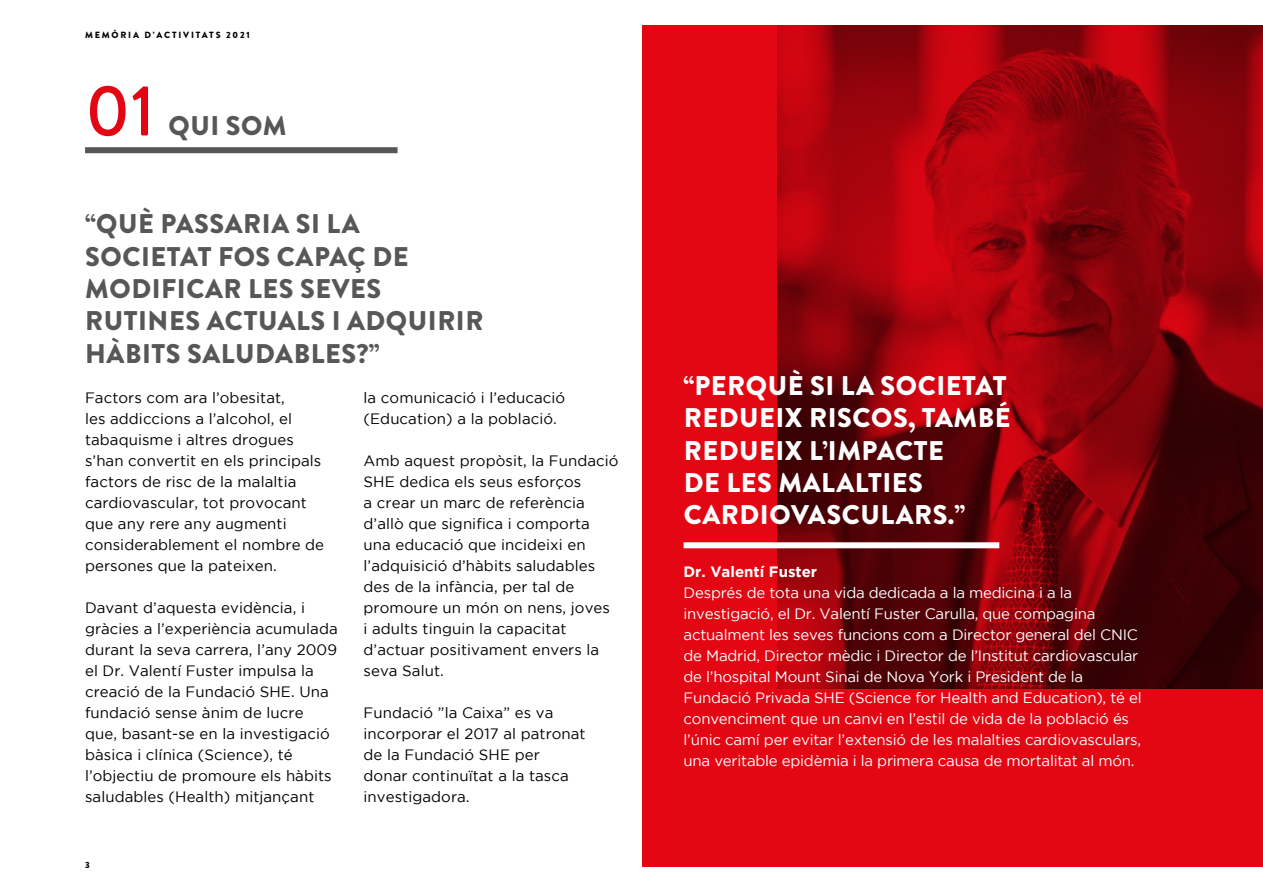
<style>
.page{position:relative;width:1263px;height:893px;background:#fff}
.page>*{position:absolute;margin:0;border:0;box-sizing:border-box;transform-origin:0 0}
.t1{font:500 72px "Brandon Grotesque";color:#e30613}
.t2{font:900 27px/32.4px "Brandon Grotesque";letter-spacing:.02em;color:#575756}
.t3{font:900 27px/32.4px "Brandon Grotesque";letter-spacing:.02em;color:#fff}
.t4{font:15px/21px "Gotham";letter-spacing:.005em;color:#000}
.t5{font:15px/21px "Gotham";letter-spacing:-.015em;color:#fff}
.t6{font:700 15px "Gotham";color:#fff}
.t7{font:900 9px "Brandon Grotesque";letter-spacing:.2em;color:#000}
</style>
<div class="page">
<div style="left:642px;top:26px;width:621px;height:841px;background:#e30613"></div>
<img style="left:777px;top:26px;width:486px;height:662px">
<div style="left:684px;top:542px;width:315px;height:6px;background:#fff"></div>
<div style="left:85px;top:147px;width:313px;height:6px;background:#575756"></div>
<p class="t7" style="left:85px;top:29px;width:166px">MEMÒRIA D’ACTIVITATS 2021</p>
<h1 class="t1" style="left:85px;top:61px;width:72px">01</h1>
<h2 class="t2" style="left:168px;top:110px;width:120px">QUI SOM</h2>
<h2 class="t2" style="left:85px;top:208px;width:400px">“QUÈ PASSARIA SI LA<br>SOCIETAT FOS CAPAÇ DE<br>MODIFICAR LES SEVES<br>RUTINES ACTUALS I ADQUIRIR<br>HÀBITS SALUDABLES?”</h2>
<p class="t4" style="left:85px;top:387px;width:241px">Factors com ara l’obesitat,<br>les addiccions a l’alcohol, el tabaquisme i altres drogues s’han convertit en els principals factors de risc de la malaltia cardiovascular, tot provocant que any rere any augmenti considerablement el nombre de persones que la pateixen.</p>
<p class="t4" style="left:85px;top:597px;width:254px">Davant d’aquesta evidència, i gràcies a l’experiència acumulada durant la seva carrera, l’any 2009 el Dr. Valentí Fuster impulsa la creació de la Fundació SHE. Una fundació sense ànim de lucre que, basant-se en la investigació bàsica i clínica (Science), té l’objectiu de promoure els hàbits saludables (Health) mitjançant</p>
<p class="t7" style="left:85px;top:858px;width:6px">3</p>
<p class="t4" style="left:364px;top:387px;width:203px">la comunicació i l’educació (Education) a la població.</p>
<p class="t4" style="left:364px;top:450px;width:257px">Amb aquest propòsit, la Fundació<br>SHE dedica els seus esforços<br>a crear un marc de referència d’allò que significa i comporta una educació que incideixi en l’adquisició d’hàbits saludables des de la infància, per tal de promoure un món on nens, joves<br>i adults tinguin la capacitat d’actuar positivament envers la seva Salut.</p>
<p class="t4" style="left:364px;top:702px;width:224px">Fundació ”la Caixa” es va incorporar el 2017 al patronat de la Fundació SHE per donar continuïtat a la tasca investigadora.</p>
<h2 class="t3" style="left:684px;top:370px;width:328px">“PERQUÈ SI LA SOCIETAT<br>REDUEIX RISCOS, TAMBÉ<br>REDUEIX L’IMPACTE<br>DE LES MALALTIES<br>CARDIOVASCULARS.”</h2>
<p class="t6" style="left:684px;top:563px;width:135px">Dr. Valentí Fuster</p>
<p class="t5" style="left:684px;top:582px;width:460px">Després de tota una vida dedicada a la medicina i a la investigació, el Dr. Valentí Fuster Carulla, que compagina actualment les seves funcions com a Director general del CNIC de Madrid, Director mèdic i Director de l’Institut cardiovascular de l’hospital Mount Sinai de Nova York i President de la Fundació Privada SHE (Science for Health and Education), té el convenciment que un canvi en l’estil de vida de la població és l’únic camí per evitar l’extensió de les malalties cardiovasculars, una veritable epidèmia i la primera causa de mortalitat al món.</p>
</div>
